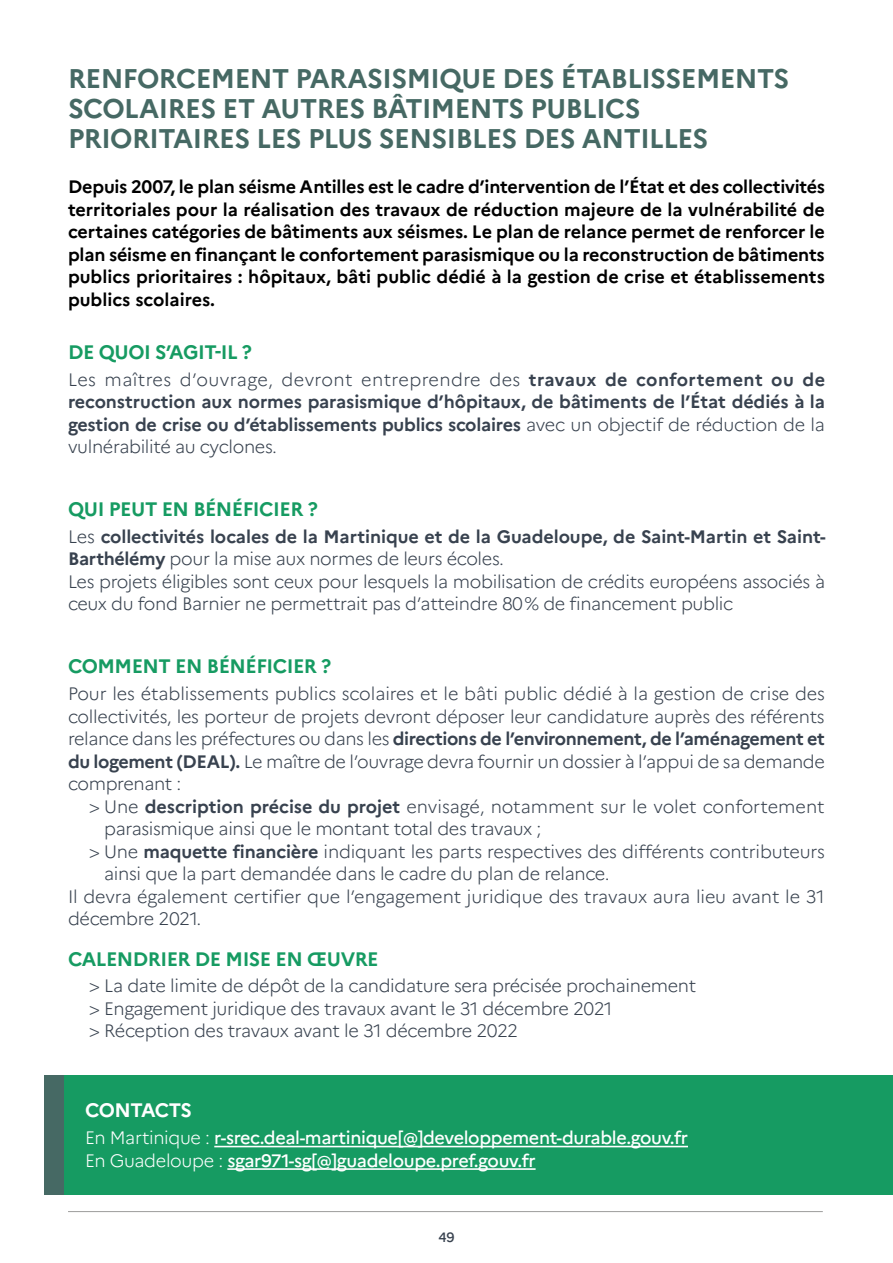
<style>
.page{position:relative;width:893px;height:1263px;background:#fff}
.page>*{position:absolute;margin:0;border:0;box-sizing:border-box;transform-origin:0 0}
.t1{font:700 27px/30px "Marianne";letter-spacing:-.02em;color:#466964}
.t2{font:700 19.5px "Marianne";letter-spacing:-.025em;color:#169b62}
.t3{font:700 19.5px "Marianne";letter-spacing:-.03em;color:#fff}
.t4{font:300 18px/22.5px "Marianne";letter-spacing:-.02em;color:#38424f}
.t5{font:700 18px/22.5px "Marianne";color:#000;text-align:justify}
.t6{font:700 18px/22.5px "Marianne";letter-spacing:-.015em;color:#38424f;text-align:justify}
.t7{font:500 18px/22.5px "Marianne";letter-spacing:-.02em;color:#fff}
.t8{font:300 18px "Marianne";color:#38424f}
.t9{font:500 13.5px "Marianne";color:#38424f}
.s1{font-weight:300}
.s2{font-weight:700}
</style>
<div class="page">
<hr style="left:68px;top:1211px;width:755px;height:1px;background:#9d9d9c">
<div style="left:45px;top:1076px;width:848px;height:119px;background:#169b62"></div>
<div style="left:45px;top:1076px;width:19px;height:119px;background:#466964"></div>
<hr style="left:214px;top:1146px;width:474px;height:1px;background:#fff">
<hr style="left:227px;top:1168px;width:309px;height:2px;background:#fff">
<h1 class="t1" style="left:68px;top:64px;width:723px">RENFORCEMENT PARASISMIQUE DES ÉTABLISSEMENTS<br>SCOLAIRES ET AUTRES BÂTIMENTS PUBLICS<br>PRIORITAIRES LES PLUS SENSIBLES DES ANTILLES</h1>
<p class="t5" style="left:68px;top:176px;width:759px">Depuis 2007, le plan séisme Antilles est le cadre d’intervention de l’État et des collectivités territoriales pour la réalisation des travaux de réduction majeure de la vulnérabilité de certaines catégories de bâtiments aux séismes. Le plan de relance permet de renforcer le plan séisme en finançant le confortement parasismique ou la reconstruction de bâtiments publics prioritaires : hôpitaux, bâti public dédié à la gestion de crise et établissements publics scolaires.</p>
<p class="t2" style="left:68px;top:340px;width:185px">DE QUOI S’AGIT-IL ?</p>
<p class="t6" style="left:68px;top:368px;width:759px"><span class="s1">Les maîtres d’ouvrage, devront entreprendre des</span> travaux de confortement ou de reconstruction aux normes parasismique d’hôpitaux, de bâtiments de l’État dédiés à la gestion de crise ou d’établissements publics scolaires <span class="s1">avec un objectif de réduction de la vulnérabilité au cyclones.</span></p>
<p class="t2" style="left:68px;top:497px;width:251px">QUI PEUT EN BÉNÉFICIER ?</p>
<p class="t4" style="left:68px;top:525px;width:759px">Les <span class="s2">collectivités locales de la Martinique et de la Guadeloupe, de Saint-Martin et Saint-Barthélémy</span> pour la mise aux normes de leurs écoles.<br>Les projets éligibles sont ceux pour lesquels la mobilisation de crédits européens associés à ceux du fond Barnier ne permettrait pas d’atteindre 80% de financement public</p>
<p class="t2" style="left:68px;top:654px;width:265px">COMMENT EN BÉNÉFICIER ?</p>
<p class="t4" style="left:68px;top:682px;width:758px;text-align:justify">Pour les établissements publics scolaires et le bâti public dédié à la gestion de crise des collectivités, les porteur de projets devront déposer leur candidature auprès des référents relance dans les préfectures ou dans les <span class="s2">directions de l’environnement, de l’aménagement et du logement (DEAL).</span> Le maître de l’ouvrage devra fournir un dossier à l’appui de sa demande comprenant :</p>
<p class="t8" style="left:89px;top:795px;width:737px">&gt; Une <span class="s2">description précise du projet</span> envisagé, notamment sur le volet confortement</p>
<p class="t4" style="left:104px;top:817px;width:439px">parasismique ainsi que le montant total des travaux ;</p>
<p class="t4" style="left:89px;top:840px;width:737px">&gt; Une <span class="s2">maquette financière</span> indiquant les parts respectives des différents contributeurs</p>
<p class="t4" style="left:104px;top:862px;width:507px">ainsi que la part demandée dans le cadre du plan de relance.</p>
<p class="t4" style="left:68px;top:885px;width:758px">Il devra également certifier que l’engagement juridique des travaux aura lieu avant le 31</p>
<p class="t4" style="left:68px;top:907px;width:135px">décembre 2021.</p>
<p class="t2" style="left:68px;top:947px;width:312px">CALENDRIER DE MISE EN ŒUVRE</p>
<p class="t4" style="left:89px;top:975px;width:608px">&gt; La date limite de dépôt de la candidature sera précisée prochainement &gt; Engagement juridique des travaux avant le 31 décembre 2021<br>&gt; Réception des travaux avant le 31 décembre 2022</p>
<p class="t3" style="left:85px;top:1098px;width:108px">CONTACTS</p>
<p class="t7" style="left:85px;top:1126px;width:604px"><span class="s1">En Martinique :</span> r-srec.deal-martinique[@]developpement-durable.gouv.fr<br><span class="s1">En Guadeloupe :</span> sgar971-sg[@]guadeloupe.pref.gouv.fr</p>
<p class="t9" style="left:438px;top:1229px;width:18px">49</p>
</div>
